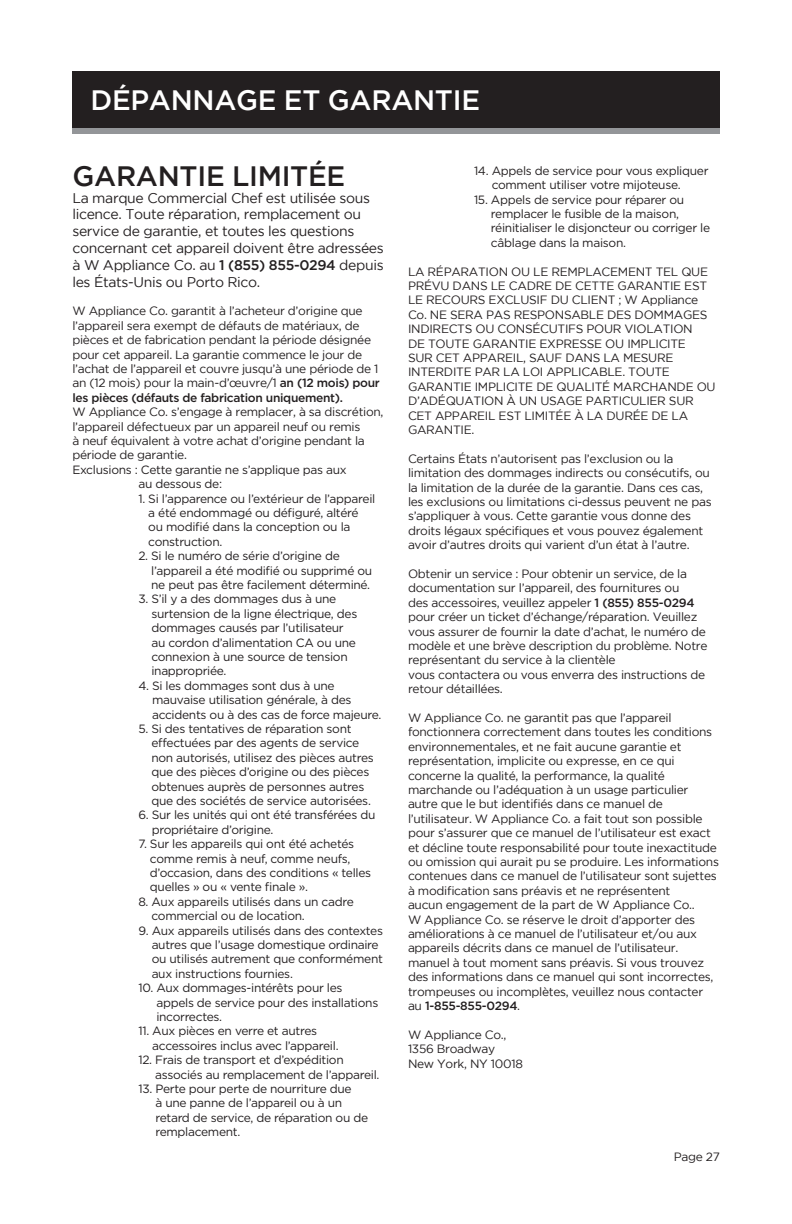
<style>
.page{position:relative;width:792px;height:1224px;background:#fff}
.page>*{position:absolute;margin:0;border:0;box-sizing:border-box;transform-origin:0 0}
.t1{font:500 28px "Gotham";letter-spacing:-.01em;color:#fff}
.t2{font:500 28px "Gotham";letter-spacing:-.01em;color:#231f20}
.body_copy{font:14px/16.8px "Gotham";letter-spacing:-.025em;color:#231f20}
.body_copy-2{font:12px/14.4px "Gotham";letter-spacing:-.025em;color:#231f20}
.body_copy-3{font:12px/14.4px "Gotham";letter-spacing:-.025em;color:#231f20}
.s1{font-weight:500}
</style>
<div class="page">
<div style="left:72px;top:77px;width:648px;height:57px;background:#939598"></div>
<div style="left:72px;top:72px;width:648px;height:56px;background:#231f20"></div>
<p class="t1" style="left:90px;top:84px;width:391px">DÉPANNAGE ET GARANTIE</p>
<p class="t2" style="left:73px;top:160px;width:274px">GARANTIE LIMITÉE</p>
<p class="body_copy" style="left:72px;top:189px;width:313px">La marque Commercial Chef est utilisée sous licence. Toute réparation, remplacement ou service de garantie, et toutes les questions concernant cet appareil doivent être adressées à W Appliance Co. au <span class="s1">1 (855) 855-0294</span> depuis les États-Unis ou Porto Rico.</p>
<p class="body_copy-2" style="left:72px;top:304px;width:309px">W Appliance Co. garantit à l’acheteur d’origine que l’appareil sera exempt de défauts de matériaux, de pièces et de fabrication pendant la période désignée pour cet appareil. La garantie commence le jour de l’achat de l’appareil et couvre jusqu’à une période de 1 an (12 mois) pour la main-d’œuvre/1 <span class="s1">an (12 mois) pour les pièces (défauts de fabrication uniquement).</span></p>
<p class="body_copy-2" style="left:72px;top:404px;width:313px">W Appliance Co. s’engage à remplacer, à sa discrétion, l’appareil défectueux par un appareil neuf ou remis<br>à neuf équivalent à votre achat d’origine pendant la période de garantie.</p>
<p class="body_copy-3" style="left:72px;top:462px;width:276px">Exclusions : Cette garantie ne s’applique pas aux</p>
<p class="body_copy-3" style="left:138px;top:476px;width:85px">au dessous de:</p>
<p class="body_copy-3" style="left:148px;top:491px;width:229px;text-indent:-10px">1. Si l’apparence ou l’extérieur de l’appareil a été endommagé ou défiguré, altéré ou modifié dans la conception ou la construction.</p>
<p class="body_copy-3" style="left:151px;top:548px;width:223px;text-indent:-13px">2. Si le numéro de série d’origine de l’appareil a été modifié ou supprimé ou ne peut pas être facilement déterminé.</p>
<p class="body_copy-3" style="left:151px;top:592px;width:207px;text-indent:-13px">3. S’il y a des dommages dus à une surtension de la ligne électrique, des dommages causés par l’utilisateur au cordon d’alimentation CA ou une connexion à une source de tension inappropriée.</p>
<p class="body_copy-3" style="left:152px;top:678px;width:231px;text-indent:-14px">4. Si les dommages sont dus à une mauvaise utilisation générale, à des accidents ou à des cas de force majeure.</p>
<p class="body_copy-3" style="left:151px;top:721px;width:224px;text-indent:-13px">5. Si des tentatives de réparation sont effectuées par des agents de service non autorisés, utilisez des pièces autres que des pièces d’origine ou des pièces obtenues auprès de personnes autres que des sociétés de service autorisées.</p>
<p class="body_copy-3" style="left:152px;top:808px;width:225px;text-indent:-13px">6. Sur les unités qui ont été transférées du propriétaire d’origine.</p>
<p class="body_copy-3" style="left:150px;top:836px;width:223px;text-indent:-12px">7. Sur les appareils qui ont été achetés comme remis à neuf, comme neufs, d’occasion, dans des conditions « telles quelles » ou « vente finale ».</p>
<p class="body_copy-3" style="left:152px;top:894px;width:204px;text-indent:-13px">8. Aux appareils utilisés dans un cadre commercial ou de location.</p>
<p class="body_copy-3" style="left:152px;top:923px;width:233px;text-indent:-13px">9. Aux appareils utilisés dans des contextes autres que l’usage domestique ordinaire ou utilisés autrement que conformément aux instructions fournies.</p>
<p class="body_copy-3" style="left:156px;top:980px;width:223px;text-indent:-18px">10. Aux dommages-intérêts pour les appels de service pour des installations incorrectes.</p>
<p class="body_copy-3" style="left:152px;top:1024px;width:188px;text-indent:-14px">11. Aux pièces en verre et autres accessoires inclus avec l’appareil.</p>
<p class="body_copy-3" style="left:155px;top:1052px;width:226px;text-indent:-17px">12. Frais de transport et d’expédition associés au remplacement de l’appareil.</p>
<p class="body_copy-3" style="left:155px;top:1081px;width:214px;text-indent:-17px">13. Perte pour perte de nourriture due<br>à une panne de l’appareil ou à un retard de service, de réparation ou de remplacement.</p>
<p class="body_copy-3" style="left:492px;top:163px;width:218px;text-indent:-18px">14. Appels de service pour vous expliquer comment utiliser votre mijoteuse.</p>
<p class="body_copy-3" style="left:491px;top:192px;width:221px;text-indent:-17px">15. Appels de service pour réparer ou remplacer le fusible de la maison, réinitialiser le disjoncteur ou corriger le câblage dans la maison.</p>
<p class="body_copy-2" style="left:408px;top:264px;width:309px">LA RÉPARATION OU LE REMPLACEMENT TEL QUE PRÉVU DANS LE CADRE DE CETTE GARANTIE EST LE RECOURS EXCLUSIF DU CLIENT ; W Appliance Co. NE SERA PAS RESPONSABLE DES DOMMAGES INDIRECTS OU CONSÉCUTIFS POUR VIOLATION<br>DE TOUTE GARANTIE EXPRESSE OU IMPLICITE<br>SUR CET APPAREIL, SAUF DANS LA MESURE INTERDITE PAR LA LOI APPLICABLE. TOUTE GARANTIE IMPLICITE DE QUALITÉ MARCHANDE OU D’ADÉQUATION À UN USAGE PARTICULIER SUR CET APPAREIL EST LIMITÉE À LA DURÉE DE LA GARANTIE.</p>
<p class="body_copy-2" style="left:408px;top:451px;width:305px">Certains États n’autorisent pas l’exclusion ou la limitation des dommages indirects ou consécutifs, ou la limitation de la durée de la garantie. Dans ces cas, les exclusions ou limitations ci-dessus peuvent ne pas s’appliquer à vous. Cette garantie vous donne des droits légaux spécifiques et vous pouvez également avoir d’autres droits qui varient d’un état à l’autre.</p>
<p class="body_copy-2" style="left:408px;top:566px;width:301px">Obtenir un service : Pour obtenir un service, de la documentation sur l’appareil, des fournitures ou<br>des accessoires, veuillez appeler <span class="s1">1 (855) 855-0294 </span>pour créer un ticket d’échange/réparation. Veuillez vous assurer de fournir la date d’achat, le numéro de modèle et une brève description du problème. Notre représentant du service à la clientèle</p>
<p class="body_copy-2" style="left:408px;top:667px;width:299px">vous contactera ou vous enverra des instructions de retour détaillées.</p>
<p class="body_copy-2" style="left:408px;top:710px;width:312px">W Appliance Co. ne garantit pas que l’appareil fonctionnera correctement dans toutes les conditions environnementales, et ne fait aucune garantie et représentation, implicite ou expresse, en ce qui concerne la qualité, la performance, la qualité marchande ou l’adéquation à un usage particulier autre que le but identifiés dans ce manuel de l’utilisateur. W Appliance Co. a fait tout son possible pour s’assurer que ce manuel de l’utilisateur est exact et décline toute responsabilité pour toute inexactitude ou omission qui aurait pu se produire. Les informations contenues dans ce manuel de l’utilisateur sont sujettes à modification sans préavis et ne représentent<br>aucun engagement de la part de W Appliance Co..<br>W Appliance Co. se réserve le droit d’apporter des améliorations à ce manuel de l’utilisateur et/ou aux appareils décrits dans ce manuel de l’utilisateur. manuel à tout moment sans préavis. Si vous trouvez des informations dans ce manuel qui sont incorrectes, trompeuses ou incomplètes, veuillez nous contacter au <span class="s1">1-855-855-0294</span>.</p>
<p class="body_copy-2" style="left:408px;top:1027px;width:100px">W Appliance Co.,</p>
<p class="body_copy-2" style="left:408px;top:1042px;width:89px">1356 Broadway</p>
<p class="body_copy-2" style="left:408px;top:1056px;width:116px">New York, NY 10018</p>
<p class="body_copy-2" style="left:674px;top:1149px;width:48px">Page 27</p>
</div>
